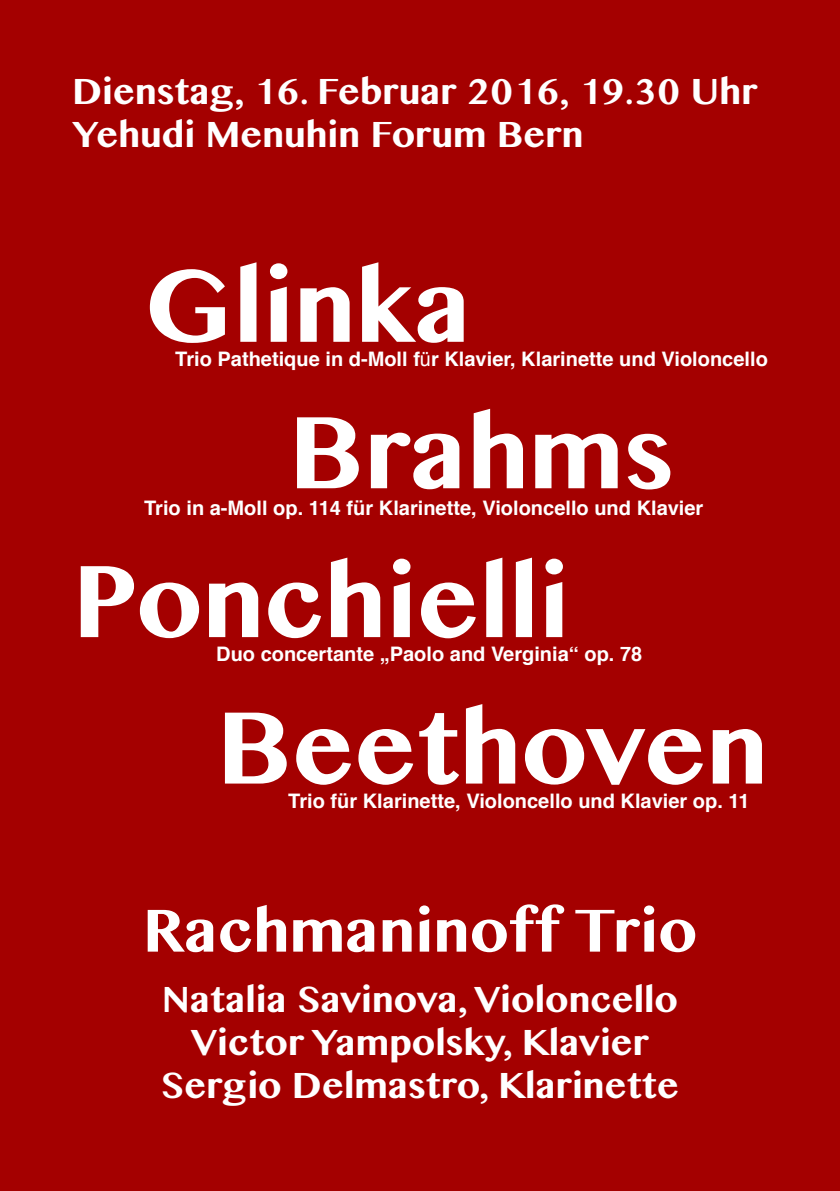
<style>
.page{position:relative;width:840px;height:1191px;background:#fff}
.page>*{position:absolute;margin:0;border:0;box-sizing:border-box;transform-origin:0 0}
.t1{font:700 102px "Gurmukhi MN";color:#fff}
.t2{font:700 60px "Gurmukhi MN";color:#fff}
.t3{font:700 36px "Gurmukhi MN";color:#fff}
.t4{font:700 20px "Helvetica";color:#fff}
.s1{font-weight:400}
</style>
<div class="page">
<div style="left:0;top:0;width:839px;height:1191px;background:#a40000"></div>
<p class="t3" style="left:72px;top:71px;width:686px">Dienstag, 16. Februar 2016, 19.30 Uhr</p>
<p class="t3" style="left:72px;top:114px;width:512px">Yehudi Menuhin Forum Bern</p>
<p class="t1" style="left:144px;top:247px;width:329px">Glinka</p>
<p class="t4" style="left:175px;top:342px;width:593px">Trio Pathetique in d-Moll f<span class="s1">ü</span>r Klavier, Klarinette und Violoncello</p>
<p class="t1" style="left:288px;top:393px;width:387px">Brahms</p>
<p class="t4" style="left:144px;top:491px;width:560px">Trio in a-Moll op. 114 für Klarinette, Violoncello und Klavier</p>
<p class="t1" style="left:72px;top:542px;width:499px">Ponchielli</p>
<p class="t4" style="left:216px;top:638px;width:427px">Duo concertante „Paolo and Verginia“ op. 78</p>
<p class="t1" style="left:216px;top:688px;width:553px">Beethoven</p>
<p class="t4" style="left:288px;top:784px;width:462px">Trio für Klarinette, Violoncello und Klavier op. 11</p>
<p class="t2" style="left:142px;top:895px;width:556px">Rachmaninoff Trio</p>
<p class="t3" style="left:162px;top:978px;width:517px">Natalia Savinova, Violoncello</p>
<p class="t3" style="left:191px;top:1021px;width:459px">Victor Yampolsky, Klavier</p>
<p class="t3" style="left:161px;top:1064px;width:519px">Sergio Delmastro, Klarinette</p>
</div>
